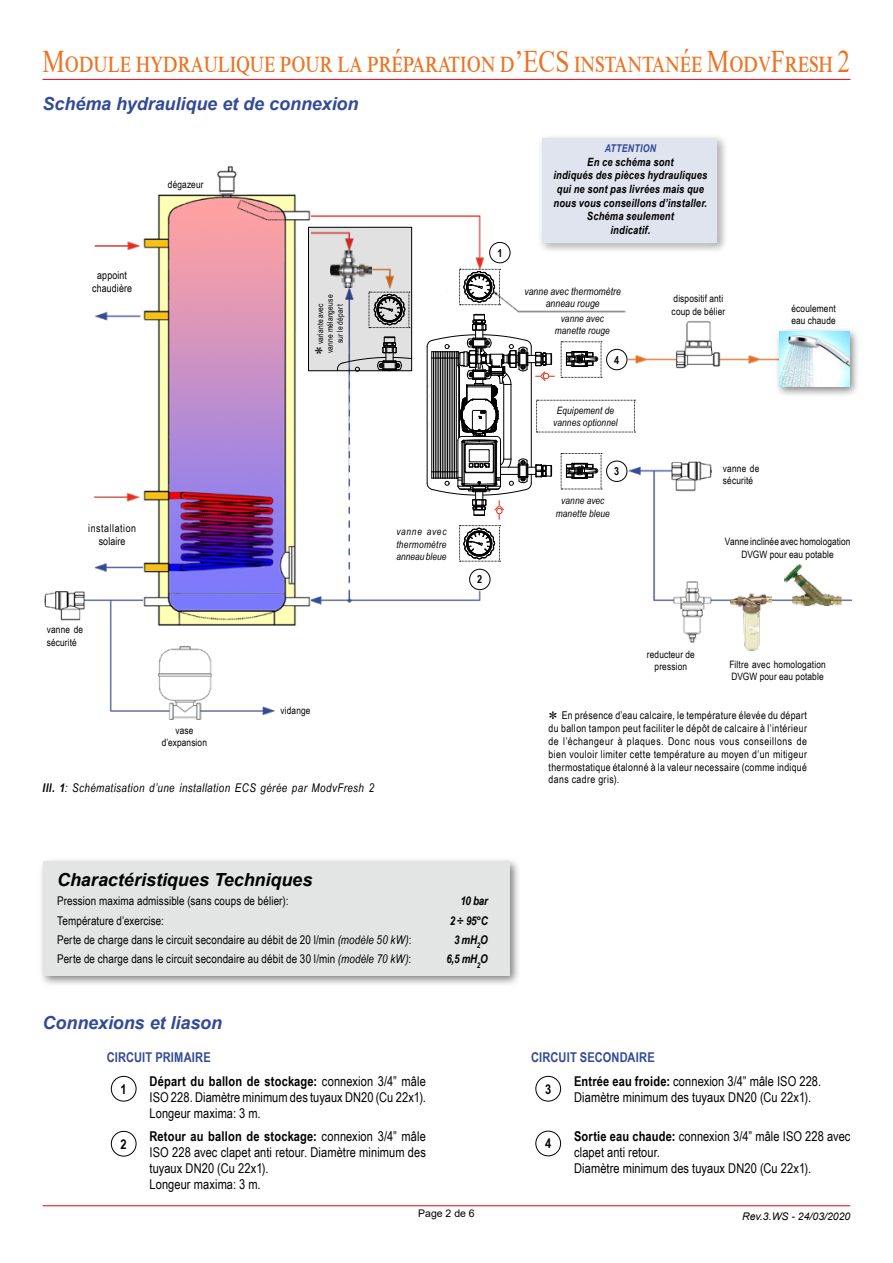
<style>
.page{position:relative;width:893px;height:1263px;background:#fff}
.page>*{position:absolute;margin:0;border:0;box-sizing:border-box;transform-origin:0 0}
.t1{font:31.5px "Times New Roman";color:#ec7323;scale:.8 1}
.t2{font:19.5px "Times New Roman";color:#000}
.t3{font:italic 700 18px "Arial";letter-spacing:-.005em;color:#334a97}
.t4{font:italic 700 18px "Arial";letter-spacing:-.005em;color:#000}
.t5{font:17.85px "Times New Roman";color:#000}
.t6{font:13.5px/16.2px "Arial Narrow";letter-spacing:.005em;color:#000}
.t7{font:700 13.5px "Arial Narrow";letter-spacing:.015em;color:#334a97}
.t8{font:700 13.5px "Arial Narrow";color:#000}
.t9{font:12px/19.2px "Arial Narrow";letter-spacing:.01em;color:#000}
.t10{font:italic 12px "Arial Narrow";letter-spacing:.035em;color:#000}
.t11{font:italic 700 12px/19.2px "Arial Narrow";letter-spacing:-.025em;color:#000;text-align:right}
.t12{font:italic 700 11.4px/13.6px "Arial Narrow";letter-spacing:.015em;color:#000;text-align:center}
.t13{font:700 11.1px "Arial Narrow";color:#000}
.t14{font:10.8px/13px "Arial Narrow";letter-spacing:.045em;color:#000;text-align:center}
.t15{font:10.8px/13px "Arial Narrow";letter-spacing:.015em;color:#000;text-align:center}
.t16{font:10.65px/12.9px "Arial Narrow";letter-spacing:.03em;color:#000;text-align:justify}
.t17{font:italic 700 10.65px "Arial Narrow";letter-spacing:.02em;color:#334a97}
.t18{font:italic 10.5px/12.6px "Arial Narrow";letter-spacing:.01em;color:#000;text-align:center}
.t19{font:italic 10.5px "Arial";color:#000}
.t20{font:10.5px "Arial";color:#000}
.t21{font:10.2px/12.1px "Arial Narrow";letter-spacing:.015em;color:#000}
.t22{font:italic 10.2px/12.1px "Arial Narrow";letter-spacing:.01em;color:#000;text-align:center}
.t23{font:8.1px/9.8px "Arial Narrow";letter-spacing:.02em;color:#000;text-align:center}
.s1{font-weight:700}
.s2{font-style:italic}
</style>
<div class="page">
<hr style="left:43px;top:79px;width:807px;height:1px;background:#e2001a">
<hr style="left:43px;top:1205px;width:807px;height:1px;background:#e2001a">
<img style="left:44px;top:211px;width:808px;height:509px">
<div style="left:38px;top:856px;width:483px;height:131px;background:#000;opacity:.5"></div>
<div style="left:43px;top:862px;width:466px;height:114px;background:#e3e4e4"></div>
<div style="left:111px;top:1076px;width:25px;height:25px;border:1px solid #000;border-radius:50%"></div>
<div style="left:111px;top:1131px;width:25px;height:25px;border:1px solid #000;border-radius:50%"></div>
<div style="left:535px;top:1076px;width:26px;height:25px;border:1px solid #000;border-radius:50%"></div>
<div style="left:535px;top:1131px;width:26px;height:25px;border:1px solid #000;border-radius:50%"></div>
<img style="left:144px;top:165px;width:166px;height:475px">
<div style="left:489px;top:242px;width:21px;height:21px;border:1px solid #000;border-radius:50%"></div>
<svg style="left:459px;top:269px;width:42px;height:36px"></svg>
<svg style="left:310px;top:229px;width:100px;height:140px;background:#dddada"></svg>
<div style="left:308px;top:227px;width:104px;height:144px;border:1px solid #000"></div>
<img style="left:331px;top:250px;width:41px;height:38px">
<div style="left:774px;top:326px;width:86px;height:72px;background:#000;opacity:.5"></div>
<img style="left:779px;top:332px;width:70px;height:54px">
<div style="left:469px;top:569px;width:21px;height:21px;border:1px solid #000;border-radius:50%"></div>
<svg style="left:337px;top:337px;width:75px;height:35px;background:#b5b5b6"></svg>
<svg style="left:369px;top:292px;width:41px;height:36px"></svg>
<div style="left:532px;top:128px;width:195px;height:124px;background:#fff;opacity:.75"></div>
<div style="left:542px;top:138px;width:175px;height:104px;background:#e0e4ef"></div>
<img style="left:730px;top:594px;width:42px;height:56px">
<img style="left:785px;top:565px;width:56px;height:41px">
<svg style="left:427px;top:314px;width:208px;height:248px"></svg>
<h1 class="t1" style="left:43px;top:39px;width:1011px">Module hydraulique pour la préparation d’ECS instantanée ModvFresh 2</h1>
<h3 class="t3" style="left:43px;top:92px;width:317px">Schéma hydraulique et de connexion</h3>
<p class="t21" style="left:168px;top:178px;width:37px">dégazeur</p>
<p class="t13" style="left:497px;top:244px;width:7px">1</p>
<p class="t17" style="left:605px;top:140px;width:53px">ATTENTION</p>
<p class="t12" style="left:553px;top:154px;width:156px">En ce schéma sont<br>indiqués des pièces hydrauliques qui ne sont pas livrées mais que nous vous conseillons d’installer.<br>Schéma seulement<br>indicatif.</p>
<p class="t15" style="left:92px;top:268px;width:41px">appoint chaudière</p>
<p class="t14" style="left:88px;top:521px;width:49px">installation solaire</p>
<p class="t21" style="left:47px;top:623px;width:38px">vanne de sécurité</p>
<p class="t18" style="left:524px;top:284px;width:98px">vanne avec thermomètre anneau rouge</p>
<p class="t23" style="left:315px;top:353px;width:60px;rotate:-90deg">variante avec vanne mélangeuse sur le départ</p>
<p class="t21" style="left:672px;top:292px;width:55px">dispositif anti coup de bélier</p>
<p class="t21" style="left:791px;top:302px;width:46px">écoulement eau chaude</p>
<p class="t22" style="left:555px;top:312px;width:57px">vanne avec manette rouge</p>
<h3 class="t5" style="left:309px;top:355px;width:10px;rotate:-90deg">*</h3>
<p class="t13" style="left:614px;top:351px;width:7px">4</p>
<p class="t22" style="left:396px;top:526px;width:52px;text-align:justify">vanne avec thermomètre anneau bleue</p>
<p class="t13" style="left:477px;top:571px;width:7px">2</p>
<p class="t22" style="left:553px;top:404px;width:66px">Equipement de vannes optionnel</p>
<p class="t13" style="left:614px;top:463px;width:7px">3</p>
<p class="t22" style="left:556px;top:494px;width:56px">vanne avec manette bleue</p>
<p class="t21" style="left:723px;top:462px;width:38px">vanne de sécurité</p>
<p class="t21" style="left:725px;top:535px;width:127px;text-align:center">Vanne inclinée avec homologation<br>DVGW pour eau potable</p>
<p class="t21" style="left:162px;top:724px;width:47px;text-align:center">vase d’expansion</p>
<p class="t21" style="left:281px;top:704px;width:31px">vidange</p>
<p class="t10" style="left:43px;top:779px;width:333px"><span class="s1">Ill. 1</span>: Schématisation d’une installation ECS gérée par ModvFresh 2</p>
<h3 class="t4" style="left:57px;top:868px;width:257px">Charactéristiques Techniques</h3>
<p class="t9" style="left:57px;top:891px;width:356px">Pression maxima admissible (sans coups de bélier):<br>Température d’exercise:<br>Perte de charge dans le circuit secondaire au débit de 20 l/min <span class="s2">(modèle 50 kW)</span>:<br>Perte de charge dans le circuit secondaire au débit de 30 l/min <span class="s2">(modèle 70 kW)</span>:</p>
<p class="t11" style="left:446px;top:891px;width:43px">10 bar<br>2 ÷ 95°C<br>3 mH<sub>2</sub>O<br>6,5 mH<sub>2</sub>O</p>
<h3 class="t3" style="left:43px;top:1011px;width:181px">Connexions et liason</h3>
<p class="t21" style="left:647px;top:648px;width:49px;text-align:center">reducteur de pression</p>
<p class="t16" style="left:549px;top:709px;width:260px;text-indent:13px">En présence d’eau calcaire, le température élevée du départ du ballon tampon peut faciliter le dépôt de calcaire à l’intérieur de l’échangeur à plaques. Donc nous vous conseillons de bien vouloir limiter cette température au moyen d’un mitigeur thermostatique étalonné à la valeur necessaire (comme indiqué dans cadre gris).</p>
<p class="t21" style="left:729px;top:657px;width:98px">Filtre avec homologation<br>DVGW pour eau potable</p>
<h2 class="t2" style="left:548px;top:705px;width:11px">*</h2>
<p class="t7" style="left:107px;top:1047px;width:106px">CIRCUIT PRIMAIRE</p>
<p class="t7" style="left:531px;top:1047px;width:125px">CIRCUIT SECONDAIRE</p>
<p class="t8" style="left:121px;top:1079px;width:8px">1</p>
<p class="t8" style="left:121px;top:1134px;width:8px">2</p>
<p class="t6" style="left:150px;top:1072px;width:278px;text-align:justify"><span class="s1">Départ du ballon de stockage:</span> connexion 3/4” mâle ISO 228. Diamètre minimum des tuyaux DN20 (Cu 22x1).<br>Longeur maxima: 3 m.</p>
<p class="t6" style="left:150px;top:1127px;width:278px"><span class="s1">Retour au ballon de stockage:</span> connexion 3/4” mâle ISO 228 avec clapet anti retour. Diamètre minimum des tuyaux DN20 (Cu 22x1).<br>Longeur maxima: 3 m.</p>
<p class="t20" style="left:418px;top:1206px;width:58px">Page 2 de 6</p>
<p class="t8" style="left:545px;top:1079px;width:8px">3</p>
<p class="t8" style="left:545px;top:1133px;width:8px">4</p>
<p class="t6" style="left:574px;top:1072px;width:249px"><span class="s1">Entrée eau froide:</span> connexion 3/4” mâle ISO 228.<br>Diamètre minimum des tuyaux DN20 (Cu 22x1).</p>
<p class="t6" style="left:574px;top:1127px;width:278px"><span class="s1">Sortie eau chaude:</span> connexion 3/4” mâle ISO 228 avec clapet anti retour.<br>Diamètre minimum des tuyaux DN20 (Cu 22x1).</p>
<p class="t19" style="left:742px;top:1210px;width:110px">Rev.3.WS - 24/03/2020</p>
</div>
